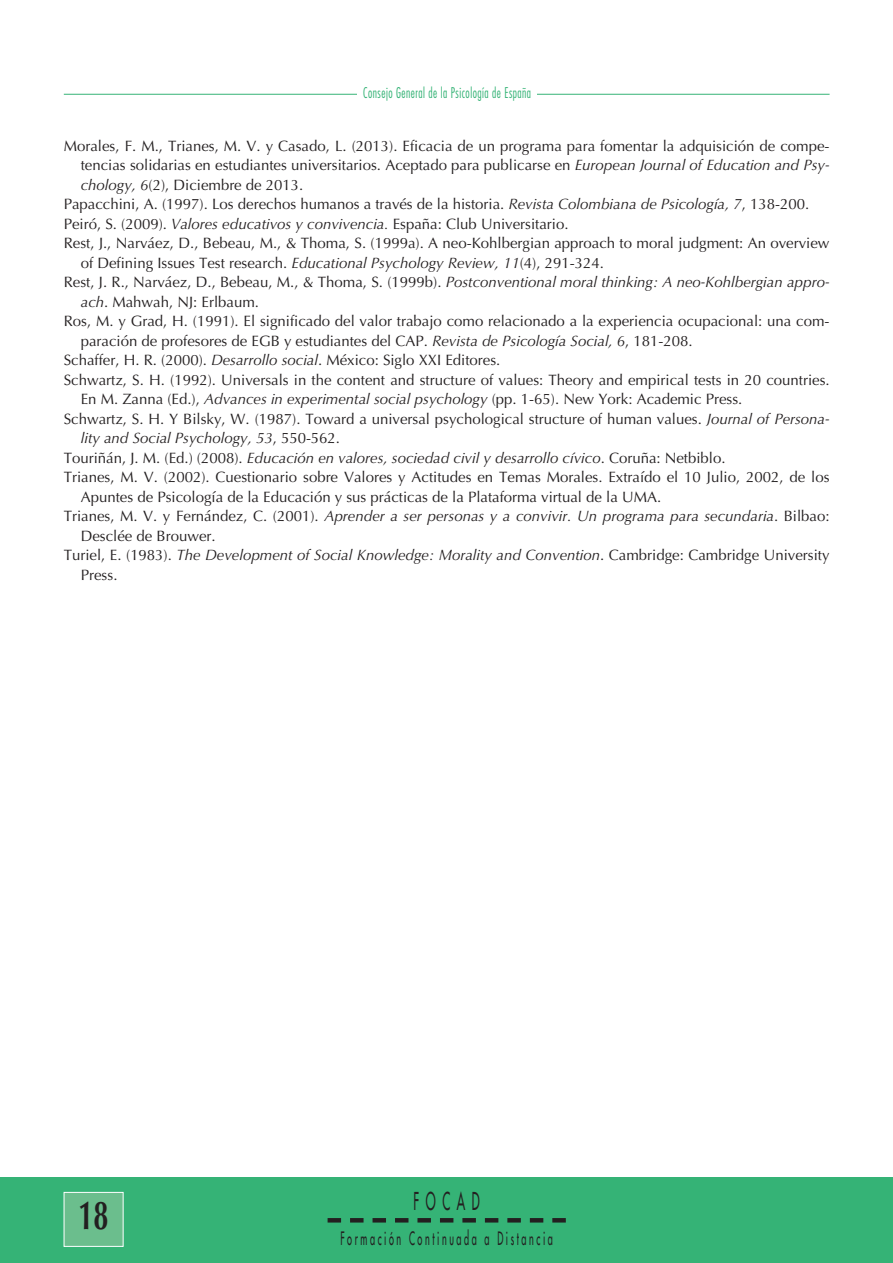
<style>
.page{position:relative;width:893px;height:1263px;background:#fff}
.page>*{position:absolute;margin:0;border:0;box-sizing:border-box;transform-origin:0 0}
.t1{font:700 40.5px "Optima";color:#231f20;scale:.67 1}
.t2{font:24px "Futura";letter-spacing:.55em;color:#231f20;scale:.5 1}
.t3{font:18px "Futura";letter-spacing:.29em;color:#231f20;scale:.5 1}
.t4{font:15px "Optima";color:#231f20}
.t5{font:italic 15px "Optima";color:#231f20}
.t6{font:300 condensed 14.4px "Futura";letter-spacing:.04em;color:#35b376;scale:.83 1}
.s1{font-style:italic}
.s2{font-style:normal}
</style>
<div class="page">
<div style="left:0;top:1178px;width:892px;height:85px;background:#35b376"></div>
<svg style="left:341px;top:1218px;width:203px;height:5px"></svg>
<div style="left:327px;top:1218px;width:14px;height:5px;background:#231f20"></div>
<div style="left:552px;top:1218px;width:14px;height:5px;background:#231f20"></div>
<div style="left:64px;top:1193px;width:59px;height:53px;background:#6bbe8d"></div>
<div style="left:64px;top:1192px;width:59px;height:55px;border:1px solid #fff"></div>
<hr style="left:64px;top:94px;width:765px;height:1px;background:#35b376">
<div style="left:357px;top:85px;width:180px;height:37px;background:#fff"></div>
<p class="t6" style="left:363px;top:87px;width:204px">Consejo General de la Psicología de España</p>
<p class="t4" style="left:64px;top:139px;width:767px">Morales, F. M., Trianes, M. V. y Casado, L. (2013). Eficacia de un programa para fomentar la adquisición de compe-</p>
<p class="t4" style="left:81px;top:159px;width:750px">tencias solidarias en estudiantes universitarios. Aceptado para publicarse en <span class="s1">European Journal of Education and Psy-</span></p>
<p class="t4" style="left:81px;top:178px;width:224px"><span class="s1">chology, 6</span>(2), Diciembre de 2013.</p>
<p class="t4" style="left:64px;top:198px;width:747px">Papacchini, A. (1997). Los derechos humanos a través de la historia. <span class="s1">Revista Colombiana de Psicología, 7</span>, 138-200.</p>
<p class="t4" style="left:64px;top:217px;width:506px">Peiró, S. (2009). <span class="s1">Valores educativos y convivencia.</span> España: Club Universitario.</p>
<p class="t4" style="left:64px;top:237px;width:767px">Rest, J., Narváez, D., Bebeau, M., &amp; Thoma, S. (1999a). A neo-Kohlbergian approach to moral judgment: An overview</p>
<p class="t4" style="left:81px;top:256px;width:524px">of Defining Issues Test research. <span class="s1">Educational Psychology Review, 11</span>(4), 291-324.</p>
<p class="t5" style="left:64px;top:276px;width:767px"><span class="s2">Rest, J. R., Narváez, D., Bebeau, M., &amp; Thoma, S. (1999b).</span> Postconventional moral thinking: A neo-Kohlbergian appro-</p>
<p class="t4" style="left:81px;top:295px;width:180px"><span class="s1">ach</span>. Mahwah, NJ: Erlbaum.</p>
<p class="t4" style="left:64px;top:315px;width:767px">Ros, M. y Grad, H. (1991). El significado del valor trabajo como relacionado a la experiencia ocupacional: una com-</p>
<p class="t4" style="left:81px;top:334px;width:613px">paración de profesores de EGB y estudiantes del CAP. <span class="s1">Revista de Psicología Social, 6</span>, 181-208.</p>
<p class="t4" style="left:64px;top:354px;width:438px">Schaffer, H. R. (2000). <span class="s1">Desarrollo social</span>. México: Siglo XXI Editores.</p>
<p class="t4" style="left:64px;top:373px;width:767px">Schwartz, S. H. (1992). Universals in the content and structure of values: Theory and empirical tests in 20 countries.</p>
<p class="t4" style="left:81px;top:393px;width:663px">En M. Zanna (Ed.), <span class="s1">Advances in experimental social psychology</span> (pp. 1-65). New York: Academic Press.</p>
<p class="t4" style="left:64px;top:412px;width:767px">Schwartz, S. H. Y Bilsky, W. (1987). Toward a universal psychological structure of human values. <span class="s1">Journal of Persona-</span></p>
<p class="t5" style="left:81px;top:432px;width:261px">lity and Social Psychology, 53<span class="s2">, 550-562.</span></p>
<p class="t5" style="left:64px;top:451px;width:663px"><span class="s2">Touriñán, J. M. (Ed.) (2008).</span> Educación en valores, sociedad civil y desarrollo cívico<span class="s2">. Coruña: Netbiblo.</span></p>
<p class="t4" style="left:64px;top:471px;width:767px">Trianes, M. V. (2002). Cuestionario sobre Valores y Actitudes en Temas Morales. Extraído el 10 Julio, 2002, de los</p>
<p class="t4" style="left:81px;top:490px;width:582px">Apuntes de Psicología de la Educación y sus prácticas de la Plataforma virtual de la UMA.</p>
<p class="t5" style="left:64px;top:510px;width:767px"><span class="s2">Trianes, M. V. y Fernández, C. (2001).</span> Aprender a ser personas y a convivir. Un programa para secundaria<span class="s2">. Bilbao:</span></p>
<p class="t4" style="left:81px;top:529px;width:136px">Desclée de Brouwer.</p>
<p class="t5" style="left:64px;top:549px;width:767px"><span class="s2">Turiel, E. (1983).</span> The Development of Social Knowledge: Morality and Convention<span class="s2">. Cambridge: Cambridge University</span></p>
<p class="t4" style="left:81px;top:568px;width:38px">Press.</p>
<h1 class="t1" style="left:79px;top:1199px;width:46px">18</h1>
<h2 class="t2" style="left:413px;top:1189px;width:134px">FOCAD</h2>
<p class="t3" style="left:340px;top:1230px;width:426px">Formación Continuada a Distancia</p>
</div>
